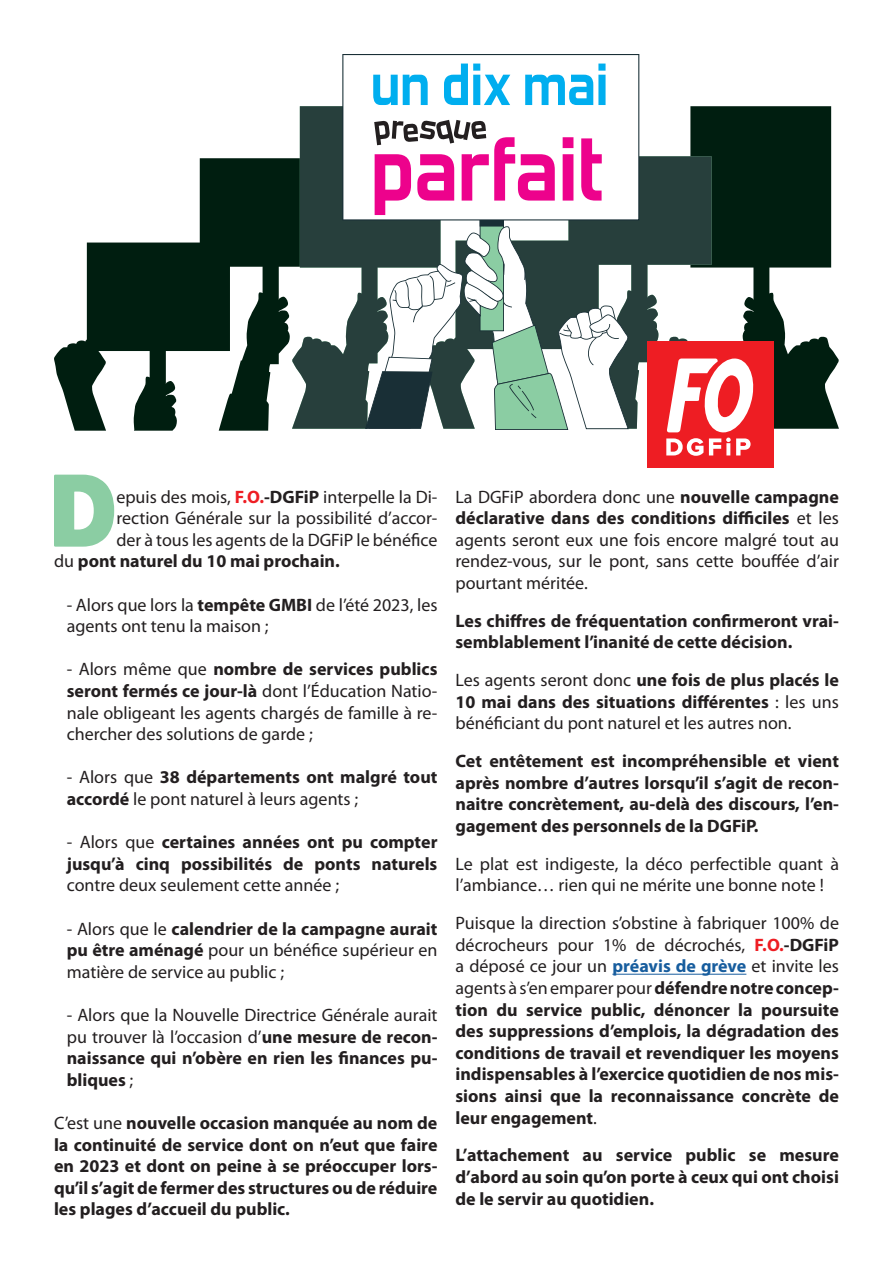
<style>
.page{position:relative;width:893px;height:1263px;background:#fff}
.page>*{position:absolute;margin:0;border:0;box-sizing:border-box;transform-origin:0 0}
.t1{font:800 72px "moon get";color:#8bcda3}
.t2{font:700 18px/21.6px "Myriad Pro";color:#231f20;text-align:justify}
.t3{font:18px/21.6px "Myriad Pro";color:#231f20;text-align:justify}
.s1{font-weight:700;color:#ee1d23}
.s2{font-weight:700}
.s3{font-weight:400}
.s4{color:#ee1d23}
.s5{color:#175d9e}
</style>
<div class="page">
<hr style="left:612px;top:974px;width:134px;height:1px;background:#175d9e">
<svg style="left:690px;top:106px;width:149px;height:323px;fill:#001e10"></svg>
<svg style="left:54px;top:158px;width:238px;height:273px;fill:#001e10"></svg>
<svg style="left:629px;top:156px;width:83px;height:273px;fill:#273f3c"></svg>
<svg style="left:292px;top:106px;width:73px;height:323px;fill:#273f3c"></svg>
<svg style="left:342px;top:54px;width:297px;height:166px"></svg>
<svg style="left:373px;top:75px;width:55px;height:30px"></svg>
<svg style="left:444px;top:64px;width:66px;height:41px"></svg>
<svg style="left:525px;top:64px;width:81px;height:41px"></svg>
<svg style="left:365px;top:120px;width:264px;height:310px"></svg>
<div style="left:648px;top:342px;width:126px;height:126px;background:#ee1d23"></div>
<svg style="left:666px;top:438px;width:37px;height:18px"></svg>
<svg style="left:709px;top:438px;width:42px;height:17px"></svg>
<svg style="left:658px;top:337px;width:98px;height:95px"></svg>
<p class="t1" style="left:54px;top:465px;width:64px">D</p>
<p class="t3" style="left:116px;top:485px;width:323px">epuis des mois, <span class="s1">F.O.</span><span class="s2">-DGFiP</span> interpelle la Di-</p>
<p class="t3" style="left:116px;top:507px;width:323px">rection Générale sur la possibilité d’accor-</p>
<p class="t3" style="left:116px;top:529px;width:323px">der à tous les agents de la DGFiP le bénéfice</p>
<p class="t2" style="left:54px;top:550px;width:287px"><span class="s3">du</span> pont naturel du 10 mai prochain.</p>
<p class="t3" style="left:67px;top:593px;width:372px">- Alors que lors la <span class="s2">tempête GMBI</span> de l’été 2023, les agents ont tenu la maison ;</p>
<p class="t3" style="left:67px;top:658px;width:372px">- Alors même que <span class="s2">nombre de services publics seront fermés ce jour-là</span> dont l’Éducation Natio&shy;nale obligeant les agents chargés de famille à re&shy;chercher des solutions de garde ;</p>
<p class="t3" style="left:67px;top:766px;width:372px">- Alors que <span class="s2">38 départements ont malgré tout accordé</span> le pont naturel à leurs agents ;</p>
<p class="t2" style="left:67px;top:831px;width:372px"><span class="s3">- Alors que</span> certaines années ont pu compter jusqu’à cinq possibilités de ponts naturels <span class="s3">contre deux seulement cette année ;</span></p>
<p class="t3" style="left:67px;top:917px;width:372px">- Alors que le <span class="s2">calendrier de la campagne aurait pu être aménagé</span> pour un bénéfice supérieur en matière de service au public ;</p>
<p class="t3" style="left:67px;top:1004px;width:372px">- Alors que la Nouvelle Directrice Générale aurait pu trouver là l’occasion d’<span class="s2">une mesure de recon&shy;naissance qui n’obère en rien les finances pu&shy;bliques</span> ;</p>
<p class="t2" style="left:54px;top:1111px;width:385px"><span class="s3">C’est une</span> nouvelle occasion manquée au nom de la continuité de service dont on n’eut que faire en 2023 et dont on peine à se préoccuper lors&shy;qu’il s’agit de fermer des structures ou de réduire les plages d’accueil du public.</p>
<p class="t3" style="left:455px;top:485px;width:385px">La DGFiP abordera donc une <span class="s2">nouvelle campagne déclarative dans des conditions difficiles</span> et les agents seront eux une fois encore malgré tout au rendez-vous, sur le pont, sans cette bouffée d’air pourtant méritée.</p>
<p class="t2" style="left:455px;top:609px;width:385px">Les chiffres de fréquentation confirmeront vrai&shy;semblablement l’inanité de cette décision.</p>
<p class="t3" style="left:455px;top:669px;width:385px">Les agents seront donc <span class="s2">une fois de plus placés le 10 mai dans des situations différentes</span> : les uns bénéficiant du pont naturel et les autres non.</p>
<p class="t2" style="left:455px;top:750px;width:385px">Cet entêtement est incompréhensible et vient après nombre d’autres lorsqu’il s’agit de recon&shy;naitre concrètement, au-delà des discours, l’en&shy;gagement des personnels de la DGFiP.</p>
<p class="t3" style="left:455px;top:853px;width:385px">Le plat est indigeste, la déco perfectible quant à l’ambiance… rien qui ne mérite une bonne note !</p>
<p class="t2" style="left:455px;top:912px;width:385px"><span class="s3">Puisque la direction s’obstine à fabriquer 100% de décrocheurs pour 1% de décrochés,</span> <span class="s4">F.O.</span>-DGFiP <span class="s3">a déposé ce jour un</span> <span class="s5">préavis de grève</span> <span class="s3">et invite les agents à s’en emparer pour</span> défendre notre concep&shy;tion du service public, dénoncer la poursuite des suppressions d’emplois, la dégradation des conditions de travail et revendiquer les moyens indispensables à l’exercice quotidien de nos mis&shy;sions ainsi que la reconnaissance concrète de leur engagement<span class="s3">.</span></p>
<p class="t2" style="left:455px;top:1144px;width:385px">L’attachement au service public se mesure d’abord au soin qu’on porte à ceux qui ont choisi de le servir au quotidien.</p>
</div>
